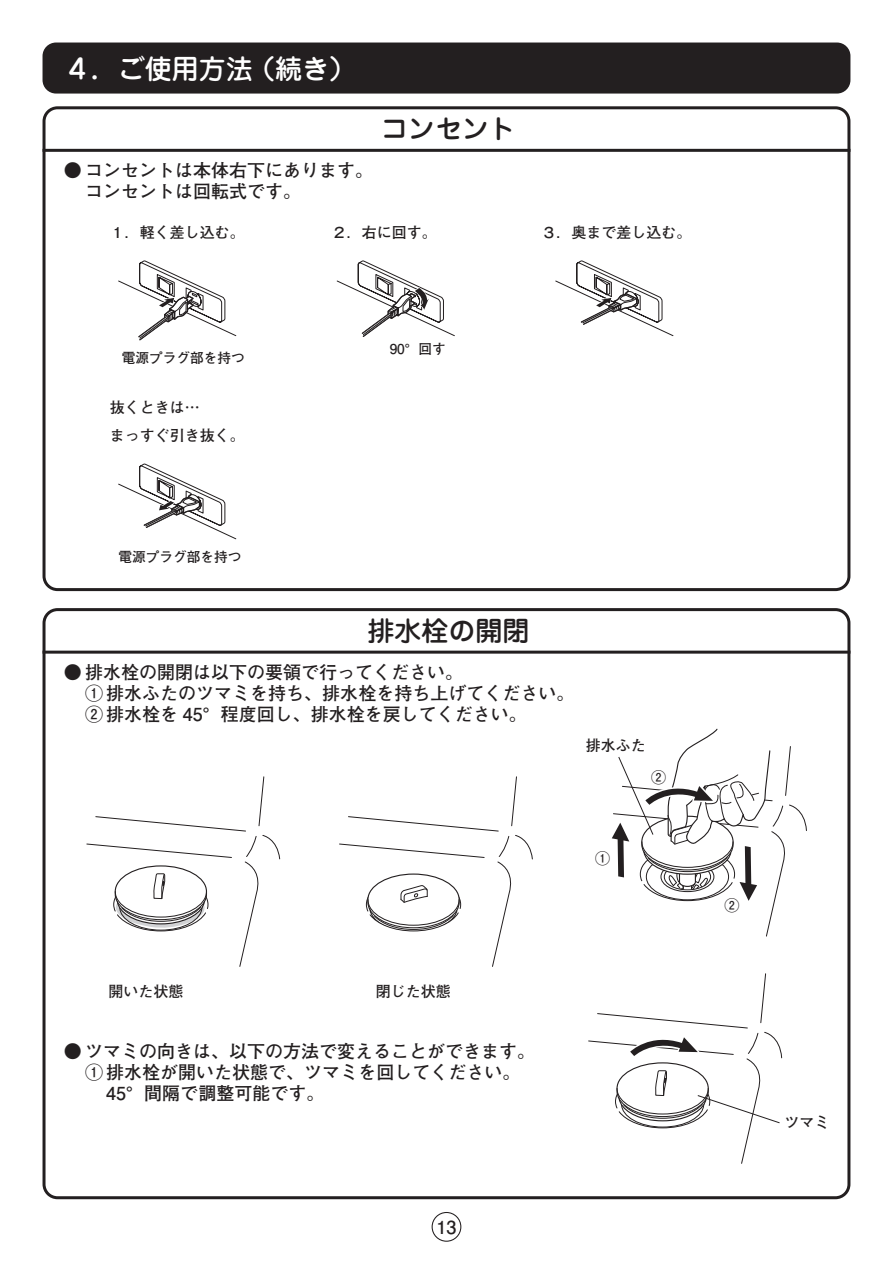
<style>
.page{position:relative;width:893px;height:1263px;background:#fff}
.page>*{position:absolute;margin:0;border:0;box-sizing:border-box;transform-origin:0 0}
.t1{font:500 27px "Jun 34 Pro";color:#231f20}
.t2{font:500 27px "Jun 34 Pro";color:#fff}
.t3{font:700 18px/21px "Futo Go B101 Pro";color:#231f20}
.t4{font:700 15px/27.8px "Futo Go B101 Pro";color:#231f20}
.t5{font:13.65px "Futo Go B101 Pro Bold 90 msp RKSJ H";color:#231f20}
</style>
<div class="page">
<div style="left:432px;top:1212px;width:29px;height:30px;border:1px solid #231f20;border-radius:50%"></div>
<div style="left:43px;top:106px;width:807px;height:485px;border:3px solid #231f20;border-radius:14px"></div>
<div style="left:43px;top:608px;width:807px;height:591px;border:3px solid #231f20;border-radius:14px"></div>
<hr style="left:43px;top:149px;width:807px;height:3px;background:#231f20">
<hr style="left:43px;top:651px;width:807px;height:3px;background:#231f20">
<svg style="left:118px;top:261px;width:555px;height:80px"></svg>
<svg style="left:118px;top:464px;width:119px;height:76px"></svg>
<div style="left:43px;top:43px;width:807px;height:51px;background:#231f20;border-radius:13px"></div>
<svg style="left:588px;top:973px;width:194px;height:191px"></svg>
<svg style="left:612px;top:728px;width:195px;height:209px"></svg>
<svg style="left:86px;top:776px;width:194px;height:191px"></svg>
<svg style="left:339px;top:776px;width:194px;height:191px"></svg>
<h1 class="t2" style="left:64px;top:47px;width:294px">４．ご使用方法 （続き）</h1>
<p class="t3" style="left:85px;top:158px;width:289px;text-indent:-21px">● コンセントは本体右下にあります。コンセントは回転式です。</p>
<h1 class="t1" style="left:381px;top:108px;width:136px">コンセント</h1>
<p class="t4" style="left:110px;top:216px;width:137px">１．軽く差し込む。</p>
<p class="t4" style="left:332px;top:216px;width:106px">２．右に回す。</p>
<p class="t4" style="left:542px;top:216px;width:151px">３．奥まで差し込む。</p>
<p class="t5" style="left:122px;top:347px;width:124px">電源プラグ部を持つ</p>
<p class="t4" style="left:110px;top:391px;width:137px">抜くときは…<br>まっすぐ引き抜く。</p>
<p class="t5" style="left:390px;top:337px;width:58px">90°回す</p>
<p class="t5" style="left:119px;top:546px;width:124px">電源プラグ部を持つ</p>
<h1 class="t1" style="left:368px;top:610px;width:163px">排水栓の開閉</h1>
<p class="t3" style="left:85px;top:660px;width:491px;text-indent:-21px">● 排水栓の開閉は以下の要領で行ってください。<br>① 排水ふたのツマミを持ち、排水栓を持ち上げてください。<br>② 排水栓を 45°程度回し、排水栓を戻してください。</p>
<p class="t4" style="left:586px;top:729px;width:61px">排水ふた</p>
<p class="t4" style="left:651px;top:761px;width:16px">②</p>
<p class="t4" style="left:595px;top:842px;width:16px">①</p>
<p class="t4" style="left:109px;top:976px;width:76px">開いた状態</p>
<p class="t4" style="left:376px;top:976px;width:76px">閉じた状態</p>
<p class="t3" style="left:64px;top:1038px;width:473px">● ツマミの向きは、以下の方法で変えることができます。</p>
<p class="t3" style="left:85px;top:1059px;width:437px">① 排水栓が開いた状態で、ツマミを回してください。</p>
<p class="t3" style="left:106px;top:1080px;width:220px">45°間隔で調整可能です。</p>
<p class="t4" style="left:724px;top:889px;width:16px">②</p>
<p class="t3" style="left:436px;top:1214px;width:22px">13</p>
<p class="t4" style="left:784px;top:1106px;width:46px">ツマミ</p>
</div>
